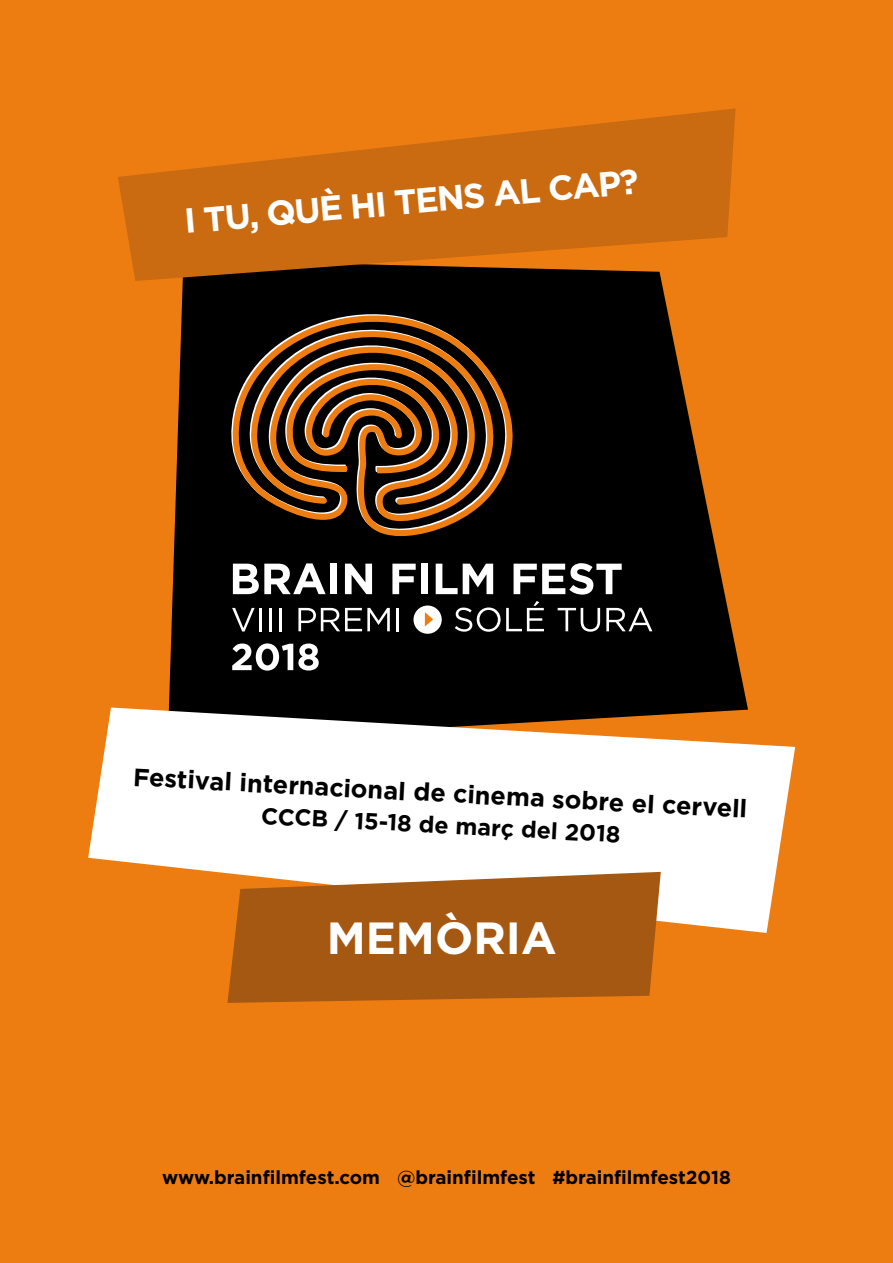
<style>
.page{position:relative;width:893px;height:1263px;background:#fff}
.page>*{position:absolute;margin:0;border:0;box-sizing:border-box;transform-origin:0 0}
.t1{font:700 45px "Gotham";color:#fff}
.t2{font:700 34.8px "Gotham";color:#fff}
.t3{font:700 25.05px "Gotham";color:#000}
.t4{font:700 23.1px "Gotham";color:#000}
.t5{font:700 18.75px "Gotham";color:#000}
</style>
<div class="page">
<div style="left:0;top:0;width:893px;height:1262px;background:#ee7d11"></div>
<svg style="left:169px;top:281px;width:579px;height:426px;background:#1f1002"></svg>
<svg style="left:229px;top:308px;width:287px;height:228px;fill:#000"></svg>
<svg style="left:233px;top:563px;width:93px;height:31px;background:#878787"></svg>
<div style="left:331px;top:564px;width:6px;height:30px;background:#fff"></div>
<svg style="left:345px;top:564px;width:27px;height:30px"></svg>
<svg style="left:392px;top:564px;width:24px;height:30px"></svg>
<div style="left:421px;top:564px;width:7px;height:30px;background:#fff"></div>
<svg style="left:436px;top:564px;width:57px;height:30px;background:#818181"></svg>
<svg style="left:514px;top:563px;width:108px;height:32px;background:#777"></svg>
<svg style="left:232px;top:643px;width:87px;height:28px;background:#7b7b7b"></svg>
<svg style="left:232px;top:608px;width:23px;height:23px"></svg>
<hr style="left:259px;top:608px;width:3px;height:23px;background:#fff">
<hr style="left:269px;top:608px;width:3px;height:23px;background:#fff">
<hr style="left:279px;top:608px;width:3px;height:23px;background:#fff">
<svg style="left:298px;top:608px;width:92px;height:23px;background:#515151"></svg>
<hr style="left:397px;top:608px;width:2px;height:23px;background:#fff">
<svg style="left:455px;top:601px;width:89px;height:31px;background:#363636"></svg>
<svg style="left:558px;top:608px;width:42px;height:24px"></svg>
<svg style="left:606px;top:608px;width:46px;height:23px"></svg>
<div style="left:413px;top:605px;width:29px;height:29px;background:#fff;border-radius:50%"></div>
<svg style="left:425px;top:612px;width:8px;height:14px"></svg>
<svg style="left:88px;top:707px;width:707px;height:226px;fill:#fff"></svg>
<svg style="left:118px;top:108px;width:618px;height:173px;fill:#ca6b12"></svg>
<svg style="left:227px;top:872px;width:434px;height:131px;background:#ae631d"></svg>
<h2 class="t2" style="left:183px;top:201px;width:458px;rotate:-5deg">I TU, qu È hi t ens al c ap?</h2>
<h3 class="t3" style="left:134px;top:762px;width:624px;rotate:3deg">Festivalinternacionalde cinema sobre elcervell</h3>
<p class="t4" style="left:262px;top:802px;width:361px;rotate:3deg">CCCB / 15-18 de març del2018</p>
<h1 class="t1" style="left:327px;top:912px;width:229px">MEMÒRIA</h1>
<p class="t5" style="left:162px;top:1167px;width:570px">www.brainfilmfest.com @brainfilmfest #brainfilmfest2018</p>
</div>
